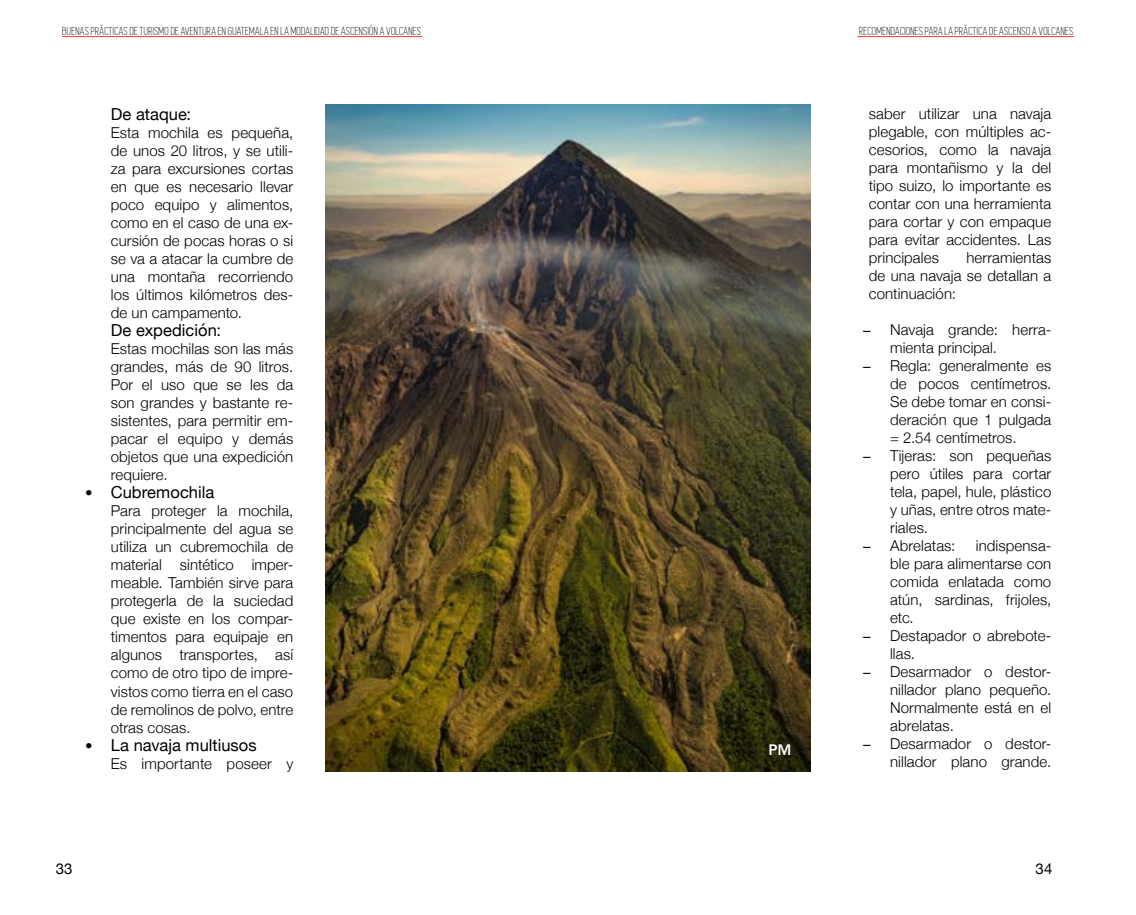
<style>
.page{position:relative;width:1136px;height:915px;background:#fff}
.page>*{position:absolute;margin:0;border:0;box-sizing:border-box;transform-origin:0 0}
.t1{font:16.5px "Helvetica Neue";color:#000}
.t2{font:300 15px/18px "Helvetica Neue";letter-spacing:.01em;color:#000;text-align:justify}
.t3{font:15px "Helvetica Neue";color:#000}
.t4{font:800 15px "Avenir LT Std";color:#fff}
.t5{font:12px "Simplifica";letter-spacing:.02em;color:#000}
.s1{font-family:"Avenir LT Std";font-size:15px}
.s2{font-family:"Avenir LT Std";font-weight:400}
</style>
<div class="page">
<hr style="left:62px;top:36px;width:360px;height:1px;background:#ef3e23">
<hr style="left:857px;top:36px;width:216px;height:1px;background:#ef3e23">
<img style="left:325px;top:104px;width:485px;height:666px">
<p class="t5" style="left:62px;top:25px;width:360px">BUENAS PRÁCTICAS DE TURISMO DE AVENTURA EN GUATEMALA EN LA MODALIDAD DE ASCENSIÓN A VOLCANES</p>
<p class="t5" style="left:859px;top:25px;width:216px">RECOMENDACIONES PARA LA PRÁCTICA DE ASCENSO A VOLCANES</p>
<p class="t1" style="left:111px;top:102px;width:82px">De ataque:</p>
<p class="t2" style="left:111px;top:122px;width:184px">Esta mochila es pequeña, de unos 20 litros, y se utili&shy;za para excursiones cortas en que es necesario llevar poco equipo y alimentos, como en el caso de una ex&shy;cursión de pocas horas o si se va a atacar la cumbre de una montaña recorriendo los últimos kilómetros des&shy;de un campamento.</p>
<p class="t1" style="left:111px;top:318px;width:112px">De expedición:</p>
<p class="t2" style="left:111px;top:338px;width:184px">Estas mochilas son las más grandes, más de 90 litros.<br>Por el uso que se les da son grandes y bastante re&shy;sistentes, para permitir em&shy;pacar el equipo y demás objetos que una expedición requiere.</p>
<p class="t1" style="left:85px;top:480px;width:130px"><span class="s1">•</span> Cubremochila</p>
<p class="t2" style="left:111px;top:500px;width:184px">Para proteger la mochila, principalmente del agua se utiliza un cubremochila de material sintético imper&shy;meable. También sirve para protegerla de la suciedad que existe en los compar&shy;timentos para equipaje en algunos transportes, así como de otro tipo de impre&shy;vistos como tierra en el caso de remolinos de polvo, entre otras cosas.</p>
<p class="t1" style="left:85px;top:732px;width:173px"><span class="s1">•</span> La navaja multiusos</p>
<p class="t2" style="left:111px;top:752px;width:184px">Es importante poseer y</p>
<p class="t4" style="left:768px;top:740px;width:24px">PM</p>
<p class="t2" style="left:868px;top:103px;width:184px">saber utilizar una navaja plegable, con múltiples ac&shy;cesorios, como la navaja para montañismo y la del tipo suizo, lo importante es contar con una herramienta para cortar y con empaque para evitar accidentes. Las principales</p>
<p class="t2" style="left:868px;top:247px;width:184px;text-indent:97px">herramientas de una navaja se detallan a continuación:</p>
<p class="t2" style="left:890px;top:319px;width:163px;text-indent:-27px"><span class="s2">–</span> Navaja grande: herra&shy;mienta principal.</p>
<p class="t2" style="left:890px;top:355px;width:163px;text-indent:-27px"><span class="s2">–</span> Regla: generalmente es de pocos centímetros.<br>Se debe tomar en consi&shy;deración que 1 pulgada = 2.54 centímetros.</p>
<p class="t2" style="left:890px;top:445px;width:163px;text-indent:-27px"><span class="s2">–</span> Tijeras: son pequeñas pero útiles para cortar tela, papel, hule, plástico y uñas, entre otros mate&shy;riales.</p>
<p class="t2" style="left:863px;top:535px;width:94px"><span class="s2">–</span> Abrelatas:</p>
<p class="t2" style="left:890px;top:535px;width:163px;text-indent:86px">indispensa&shy;ble para alimentarse con comida enlatada como atún, sardinas, frijoles, etc.</p>
<p class="t2" style="left:890px;top:625px;width:163px;text-indent:-27px"><span class="s2">–</span> Destapador o abrebote&shy;llas.</p>
<p class="t2" style="left:890px;top:661px;width:163px;text-indent:-27px"><span class="s2">–</span> Desarmador o destor&shy;nillador plano pequeño.<br>Normalmente está en el abrelatas.</p>
<p class="t2" style="left:863px;top:733px;width:190px;text-align:right"><span class="s2">–</span> Desarmador o destor&shy;nillador plano grande.</p>
<p class="t3" style="left:56px;top:857px;width:18px">33</p>
<p class="t3" style="left:1035px;top:857px;width:18px">34</p>
</div>
